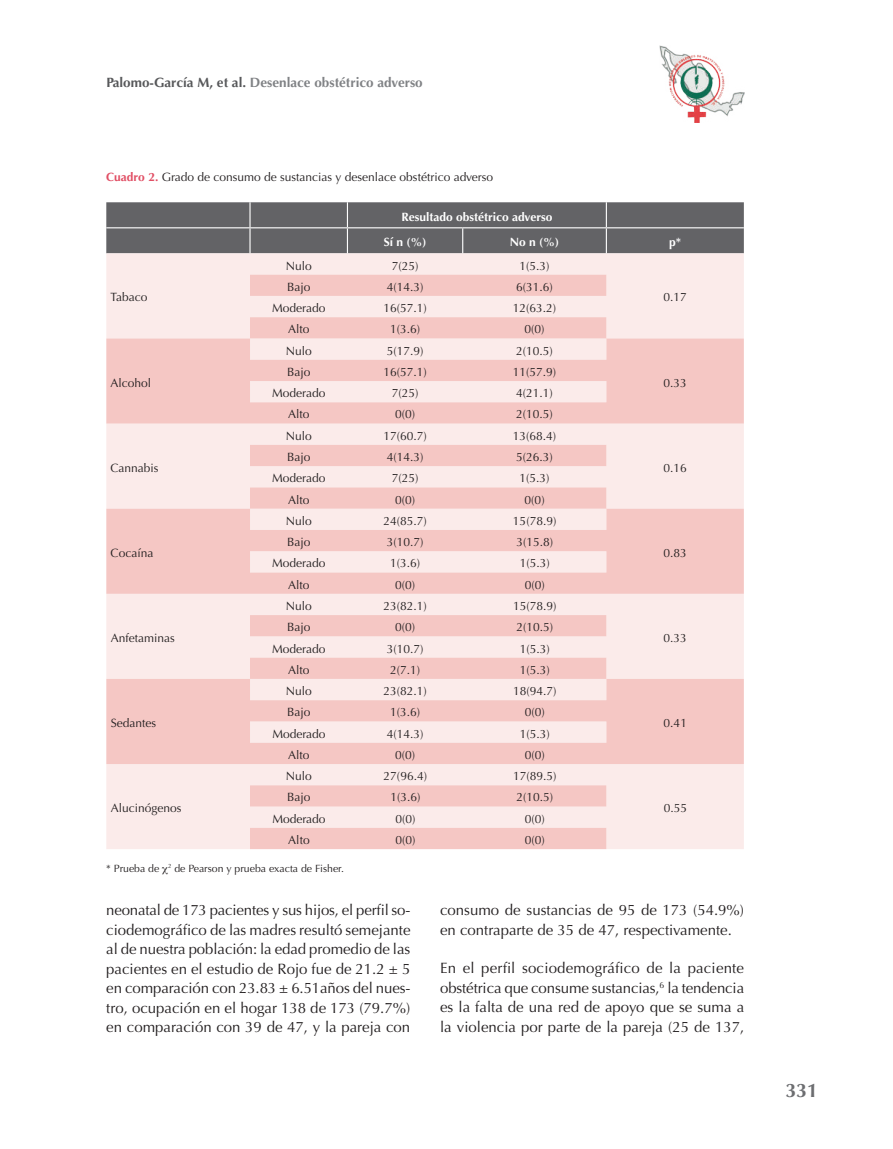
<style>
.page{position:relative;width:893px;height:1149px;background:#fff}
.page>*{position:absolute;margin:0;border:0;box-sizing:border-box;transform-origin:0 0}
.t1{font:700 19.5px "Optima";color:#6c6d70}
.t2{font:15px/19.5px "Optima";color:#231f20;text-align:justify}
.t3{font:700 13.5px "Optima";color:#808285}
.t4{font:12px "Optima";color:#231f20}
.t5{font:700 12px/25.5px "Optima";color:#fff}
.t6{font:10.5px "Optima";color:#231f20}
.s1{color:#57585a}
.s2{font-weight:700;color:#e14f65}
</style>
<div class="page">
<div style="left:106px;top:253px;width:638px;height:21px;background:#fbebea"></div>
<svg style="left:106px;top:274px;width:638px;height:574px;background:#f8d9d7"></svg>
<svg style="left:106px;top:202px;width:638px;height:51px;background:#68686b"></svg>
<img style="left:659px;top:46px;width:85px;height:76px">
<p class="t3" style="left:107px;top:75px;width:318px"><span class="s1">Palomo-García M, et al.</span> Desenlace obstétrico adverso</p>
<p class="t4" style="left:106px;top:170px;width:388px"><span class="s2">Cuadro 2.</span> Grado de consumo de sustancias y desenlace obstétrico adverso</p>
<p class="t5" style="left:384px;top:204px;width:170px;text-indent:18px">Resultado obstétrico adverso<br>Sí n (%)</p>
<p class="t5" style="left:510px;top:229px;width:51px">No n (%)</p>
<p class="t5" style="left:669px;top:229px;width:13px">p*</p>
<p class="t4" style="left:111px;top:290px;width:38px">Tabaco</p>
<p class="t4" style="left:111px;top:375px;width:42px">Alcohol</p>
<p class="t4" style="left:111px;top:460px;width:50px">Cannabis</p>
<p class="t4" style="left:111px;top:545px;width:44px">Cocaína</p>
<p class="t4" style="left:111px;top:630px;width:66px">Anfetaminas</p>
<p class="t4" style="left:111px;top:715px;width:47px">Sedantes</p>
<p class="t4" style="left:286px;top:258px;width:28px">Nulo</p>
<p class="t4" style="left:392px;top:258px;width:28px">7(25)</p>
<p class="t4" style="left:520px;top:258px;width:32px">1(5.3)</p>
<p class="t4" style="left:287px;top:280px;width:25px">Bajo</p>
<p class="t4" style="left:387px;top:280px;width:38px">4(14.3)</p>
<p class="t4" style="left:516px;top:280px;width:38px">6(31.6)</p>
<p class="t4" style="left:272px;top:301px;width:55px">Moderado</p>
<p class="t4" style="left:383px;top:301px;width:45px">16(57.1)</p>
<p class="t4" style="left:513px;top:301px;width:45px">12(63.2)</p>
<p class="t4" style="left:288px;top:322px;width:23px">Alto</p>
<p class="t4" style="left:390px;top:322px;width:32px">1(3.6)</p>
<p class="t4" style="left:525px;top:322px;width:22px">0(0)</p>
<p class="t4" style="left:286px;top:343px;width:28px">Nulo</p>
<p class="t4" style="left:387px;top:343px;width:38px">5(17.9)</p>
<p class="t4" style="left:516px;top:343px;width:38px">2(10.5)</p>
<p class="t4" style="left:287px;top:365px;width:25px">Bajo</p>
<p class="t4" style="left:383px;top:365px;width:45px">16(57.1)</p>
<p class="t4" style="left:513px;top:365px;width:45px">11(57.9)</p>
<p class="t4" style="left:272px;top:386px;width:55px">Moderado</p>
<p class="t4" style="left:392px;top:386px;width:28px">7(25)</p>
<p class="t4" style="left:516px;top:386px;width:38px">4(21.1)</p>
<p class="t4" style="left:288px;top:407px;width:23px">Alto</p>
<p class="t4" style="left:395px;top:407px;width:22px">0(0)</p>
<p class="t4" style="left:516px;top:407px;width:38px">2(10.5)</p>
<p class="t4" style="left:286px;top:428px;width:28px">Nulo</p>
<p class="t4" style="left:383px;top:428px;width:45px">17(60.7)</p>
<p class="t4" style="left:513px;top:428px;width:45px">13(68.4)</p>
<p class="t4" style="left:287px;top:450px;width:25px">Bajo</p>
<p class="t4" style="left:387px;top:450px;width:38px">4(14.3)</p>
<p class="t4" style="left:516px;top:450px;width:38px">5(26.3)</p>
<p class="t4" style="left:272px;top:471px;width:55px">Moderado</p>
<p class="t4" style="left:392px;top:471px;width:28px">7(25)</p>
<p class="t4" style="left:520px;top:471px;width:32px">1(5.3)</p>
<p class="t4" style="left:288px;top:492px;width:23px">Alto</p>
<p class="t4" style="left:395px;top:492px;width:22px">0(0)</p>
<p class="t4" style="left:525px;top:492px;width:22px">0(0)</p>
<p class="t4" style="left:286px;top:513px;width:28px">Nulo</p>
<p class="t4" style="left:383px;top:513px;width:45px">24(85.7)</p>
<p class="t4" style="left:513px;top:513px;width:45px">15(78.9)</p>
<p class="t4" style="left:287px;top:535px;width:25px">Bajo</p>
<p class="t4" style="left:387px;top:535px;width:38px">3(10.7)</p>
<p class="t4" style="left:516px;top:535px;width:38px">3(15.8)</p>
<p class="t4" style="left:272px;top:556px;width:55px">Moderado</p>
<p class="t4" style="left:390px;top:556px;width:32px">1(3.6)</p>
<p class="t4" style="left:520px;top:556px;width:32px">1(5.3)</p>
<p class="t4" style="left:288px;top:577px;width:23px">Alto</p>
<p class="t4" style="left:395px;top:577px;width:22px">0(0)</p>
<p class="t4" style="left:525px;top:577px;width:22px">0(0)</p>
<p class="t4" style="left:286px;top:598px;width:28px">Nulo</p>
<p class="t4" style="left:384px;top:598px;width:45px">23(82.1)</p>
<p class="t4" style="left:513px;top:598px;width:45px">15(78.9)</p>
<p class="t4" style="left:287px;top:620px;width:25px">Bajo</p>
<p class="t4" style="left:395px;top:620px;width:22px">0(0)</p>
<p class="t4" style="left:516px;top:620px;width:38px">2(10.5)</p>
<p class="t4" style="left:272px;top:641px;width:55px">Moderado</p>
<p class="t4" style="left:387px;top:641px;width:38px">3(10.7)</p>
<p class="t4" style="left:520px;top:641px;width:32px">1(5.3)</p>
<p class="t4" style="left:288px;top:662px;width:23px">Alto</p>
<p class="t4" style="left:390px;top:662px;width:32px">2(7.1)</p>
<p class="t4" style="left:520px;top:662px;width:32px">1(5.3)</p>
<p class="t4" style="left:286px;top:683px;width:28px">Nulo</p>
<p class="t4" style="left:384px;top:683px;width:45px">23(82.1)</p>
<p class="t4" style="left:513px;top:683px;width:45px">18(94.7)</p>
<p class="t4" style="left:287px;top:705px;width:25px">Bajo</p>
<p class="t4" style="left:390px;top:705px;width:32px">1(3.6)</p>
<p class="t4" style="left:525px;top:705px;width:22px">0(0)</p>
<p class="t4" style="left:272px;top:726px;width:55px">Moderado</p>
<p class="t4" style="left:387px;top:726px;width:38px">4(14.3)</p>
<p class="t4" style="left:520px;top:726px;width:32px">1(5.3)</p>
<p class="t4" style="left:288px;top:747px;width:23px">Alto</p>
<p class="t4" style="left:395px;top:747px;width:22px">0(0)</p>
<p class="t4" style="left:525px;top:747px;width:22px">0(0)</p>
<p class="t4" style="left:286px;top:769px;width:28px">Nulo</p>
<p class="t4" style="left:384px;top:769px;width:45px">27(96.4)</p>
<p class="t4" style="left:513px;top:769px;width:45px">17(89.5)</p>
<p class="t4" style="left:287px;top:790px;width:25px">Bajo</p>
<p class="t4" style="left:390px;top:790px;width:32px">1(3.6)</p>
<p class="t4" style="left:516px;top:790px;width:38px">2(10.5)</p>
<p class="t4" style="left:272px;top:811px;width:55px">Moderado</p>
<p class="t4" style="left:395px;top:811px;width:22px">0(0)</p>
<p class="t4" style="left:525px;top:811px;width:22px">0(0)</p>
<p class="t4" style="left:288px;top:832px;width:23px">Alto</p>
<p class="t4" style="left:395px;top:832px;width:22px">0(0)</p>
<p class="t4" style="left:525px;top:832px;width:22px">0(0)</p>
<p class="t6" style="left:106px;top:861px;width:239px">* Prueba de <sup>2</sup> de Pearson y prueba exacta de Fisher.</p>
<p class="t4" style="left:111px;top:800px;width:72px">Alucinógenos</p>
<p class="t4" style="left:663px;top:290px;width:25px">0.17</p>
<p class="t4" style="left:663px;top:375px;width:25px">0.33</p>
<p class="t4" style="left:663px;top:460px;width:25px">0.16</p>
<p class="t4" style="left:664px;top:545px;width:25px">0.83</p>
<p class="t4" style="left:664px;top:630px;width:25px">0.33</p>
<p class="t4" style="left:664px;top:715px;width:25px">0.41</p>
<p class="t4" style="left:664px;top:800px;width:25px">0.55</p>
<p class="t2" style="left:106px;top:900px;width:306px">neonatal de 173 pacientes y sus hijos, el perfil so&shy;ciodemográfico de las madres resultó semejante al de nuestra población: la edad promedio de las pacientes en el estudio de Rojo fue de 21.2 ± 5 en comparación con 23.83 ± 6.51años del nues&shy;tro, ocupación en el hogar 138 de 173 (79.7%) en comparación con 39 de 47, y la pareja con</p>
<p class="t2" style="left:440px;top:900px;width:305px">consumo de sustancias de 95 de 173 (54.9%) en contraparte de 35 de 47, respectivamente.</p>
<p class="t2" style="left:440px;top:958px;width:306px">En el perfil sociodemográfico de la paciente obstétrica que consume sustancias,<sup>6</sup> la tendencia es la falta de una red de apoyo que se suma a la violencia por parte de la pareja (25 de 137,</p>
<h1 class="t1" style="left:785px;top:1079px;width:34px">331</h1>
</div>
